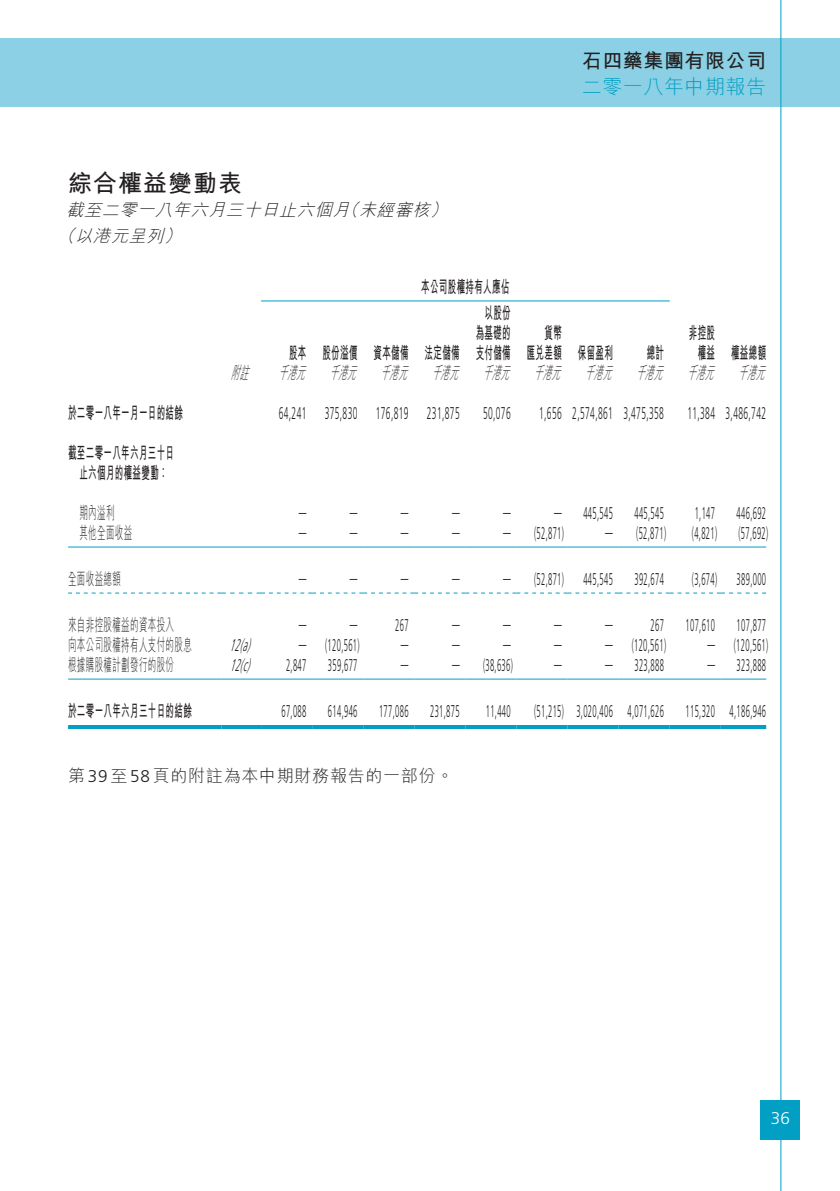
<style>
.page{position:relative;width:840px;height:1191px;background:#fff}
.page>*{position:absolute;margin:0;border:0;box-sizing:border-box;transform-origin:0 0}
.t1{font:24px "M Hei HK Bold E Ten B5 H";letter-spacing:.04em;color:#231f20}
.t2{font:20px "M Hei HK Bold E Ten B5 H";letter-spacing:.025em;color:#231f20}
.t3{font:20px "M Hei HK Light E Ten B5 H";letter-spacing:.025em;color:#009fc3}
.t4{font:300 17px "Frutiger LT Std";letter-spacing:.04em;color:#231f20;scale:.45 1}
.t5{font:17px/20px "M Hei HK Bold E Ten B5 H";letter-spacing:.04em;color:#231f20;text-align:center;scale:.5 1}
.t6{font:300 17px "Frutiger LT Std";letter-spacing:.04em;color:#231f20;scale:.5 1}
.t7{font:17px "M Hei HK Light E Ten B5 H";letter-spacing:.04em;color:#231f20;scale:.5 1}
.t8{font:italic 17px "M Hei HK Light E Ten B5 H";letter-spacing:.04em;color:#231f20;scale:.5 1}
.t9{font:italic 17px/26px "M Hei HK Light E Ten B5 H";letter-spacing:.04em;color:#231f20}
.t10{font:17px "M Hei HK Light E Ten B5 H";letter-spacing:.04em;color:#231f20}
.t11{font:italic 300 17px "Frutiger LT Std";color:#231f20;scale:.5 1}
.t12{font:300 17px "Frutiger LT Std";color:#fff}
.s1{font-family:"Frutiger LT Std";font-weight:300}
</style>
<div class="page">
<div style="left:0;top:39px;width:839px;height:68px;background:#8bd0e4"></div>
<hr style="left:780px;top:0;width:1px;height:1191px;background:#009fc3">
<div style="left:760px;top:1100px;width:39px;height:40px;background:#009fc3"></div>
<hr style="left:261px;top:300px;width:408px;height:1px;background:#009fc3">
<hr style="left:68px;top:546px;width:153px;height:1px;background:#009fc3">
<hr style="left:221px;top:546px;width:40px;height:1px;background:#009fc3">
<hr style="left:261px;top:546px;width:51px;height:1px;background:#009fc3">
<hr style="left:312px;top:546px;width:51px;height:1px;background:#009fc3">
<hr style="left:363px;top:546px;width:51px;height:1px;background:#009fc3">
<hr style="left:414px;top:546px;width:51px;height:1px;background:#009fc3">
<hr style="left:465px;top:546px;width:51px;height:1px;background:#009fc3">
<hr style="left:516px;top:546px;width:51px;height:1px;background:#009fc3">
<hr style="left:567px;top:546px;width:51px;height:1px;background:#009fc3">
<hr style="left:618px;top:546px;width:51px;height:1px;background:#009fc3">
<hr style="left:669px;top:546px;width:51px;height:1px;background:#009fc3">
<hr style="left:720px;top:546px;width:45px;height:1px;background:#009fc3">
<svg style="left:68px;top:592px;width:697px;height:1px"></svg>
<hr style="left:68px;top:678px;width:153px;height:1px;background:#009fc3">
<hr style="left:221px;top:678px;width:40px;height:1px;background:#009fc3">
<hr style="left:261px;top:678px;width:51px;height:1px;background:#009fc3">
<hr style="left:312px;top:678px;width:51px;height:1px;background:#009fc3">
<hr style="left:363px;top:678px;width:51px;height:1px;background:#009fc3">
<hr style="left:414px;top:678px;width:51px;height:1px;background:#009fc3">
<hr style="left:465px;top:678px;width:51px;height:1px;background:#009fc3">
<hr style="left:516px;top:678px;width:51px;height:1px;background:#009fc3">
<hr style="left:567px;top:678px;width:51px;height:1px;background:#009fc3">
<hr style="left:618px;top:678px;width:51px;height:1px;background:#009fc3">
<hr style="left:669px;top:678px;width:51px;height:1px;background:#009fc3">
<hr style="left:720px;top:678px;width:45px;height:1px;background:#009fc3">
<hr style="left:68px;top:725px;width:153px;height:4px;background:#009fc3">
<hr style="left:221px;top:725px;width:40px;height:4px;background:#009fc3">
<hr style="left:261px;top:725px;width:51px;height:4px;background:#009fc3">
<hr style="left:312px;top:725px;width:51px;height:4px;background:#009fc3">
<hr style="left:363px;top:725px;width:51px;height:4px;background:#009fc3">
<hr style="left:414px;top:725px;width:51px;height:4px;background:#009fc3">
<hr style="left:465px;top:725px;width:51px;height:4px;background:#009fc3">
<hr style="left:516px;top:725px;width:51px;height:4px;background:#009fc3">
<hr style="left:567px;top:725px;width:51px;height:4px;background:#009fc3">
<hr style="left:618px;top:725px;width:51px;height:4px;background:#009fc3">
<hr style="left:669px;top:725px;width:51px;height:4px;background:#009fc3">
<hr style="left:720px;top:725px;width:45px;height:4px;background:#009fc3">
<p class="t2" style="left:581px;top:53px;width:186px">石四藥集團有限公司</p>
<p class="t3" style="left:581px;top:79px;width:186px">二零一八年中期報告</p>
<h1 class="t1" style="left:68px;top:173px;width:176px">綜合權益變動表</h1>
<p class="t9" style="left:58px;top:198px;width:395px;text-indent:9px">截至二零一八年六月三十日止六個月（未經審核）（以港元呈列）</p>
<p class="t5" style="left:421px;top:279px;width:178px">本公司股權持有人應佔</p>
<p class="t5" style="left:289px;top:345px;width:342px">股本 股份溢價 資本儲備 法定儲備</p>
<p class="t5" style="left:475px;top:305px;width:72px">以股份為基礎的支付儲備</p>
<p class="t5" style="left:526px;top:325px;width:174px;text-align:left;text-indent:18px">貨幣<br>匯兌差額 保留盈利</p>
<p class="t5" style="left:646px;top:345px;width:36px">總計</p>
<p class="t5" style="left:697px;top:325px;width:138px;text-align:left;text-indent:-9px">非控股<br>權益 權益總額</p>
<p class="t8" style="left:231px;top:366px;width:36px">附註</p>
<p class="t8" style="left:278px;top:366px;width:982px">千港元 千港元 千港元 千港元 千港元 千港元 千港元 千港元 千港元 千港元</p>
<p class="t5" style="left:68px;top:405px;width:231px">於二零一八年一月一日的結餘</p>
<p class="t6" style="left:278px;top:406px;width:363px">64,241 375,830 176,819 231,875</p>
<p class="t6" style="left:482px;top:406px;width:57px">50,076</p>
<p class="t6" style="left:539px;top:406px;width:251px">1,656 2,574,861 3,475,358</p>
<p class="t6" style="left:687px;top:406px;width:159px">11,384 3,486,742</p>
<p class="t5" style="left:68px;top:445px;width:213px">截至二零一八年六月三十日止六個月的權益變動：</p>
<p class="t7" style="left:79px;top:506px;width:72px">期內溢利</p>
<p class="t4" style="left:298px;top:505px;width:19px">—</p>
<p class="t4" style="left:350px;top:505px;width:19px">—</p>
<p class="t4" style="left:401px;top:505px;width:19px">—</p>
<p class="t4" style="left:452px;top:505px;width:19px">—</p>
<p class="t4" style="left:503px;top:505px;width:18px">—</p>
<p class="t4" style="left:554px;top:506px;width:132px">— 445,545</p>
<p class="t4" style="left:634px;top:506px;width:67px">445,545</p>
<p class="t4" style="left:694px;top:506px;width:47px">1,147</p>
<p class="t4" style="left:736px;top:506px;width:67px">446,692</p>
<p class="t7" style="left:79px;top:526px;width:107px">其他全面收益</p>
<p class="t4" style="left:298px;top:525px;width:19px">—</p>
<p class="t4" style="left:350px;top:525px;width:19px">—</p>
<p class="t4" style="left:401px;top:525px;width:19px">—</p>
<p class="t4" style="left:452px;top:525px;width:19px">—</p>
<p class="t4" style="left:503px;top:526px;width:137px">— (52,871)</p>
<p class="t4" style="left:605px;top:526px;width:137px">— (52,871)</p>
<p class="t4" style="left:691px;top:526px;width:171px">(4,821) (57,692)</p>
<p class="t7" style="left:68px;top:572px;width:107px">全面收益總額</p>
<p class="t4" style="left:298px;top:571px;width:19px">—</p>
<p class="t4" style="left:350px;top:571px;width:19px">—</p>
<p class="t4" style="left:401px;top:571px;width:19px">—</p>
<p class="t4" style="left:452px;top:571px;width:19px">—</p>
<p class="t4" style="left:503px;top:572px;width:245px">— (52,871) 445,545</p>
<p class="t4" style="left:634px;top:572px;width:67px">392,674</p>
<p class="t4" style="left:691px;top:572px;width:166px">(3,674) 389,000</p>
<p class="t7" style="left:68px;top:618px;width:213px">來自非控股權益的資本投入</p>
<p class="t4" style="left:298px;top:617px;width:19px">—</p>
<p class="t4" style="left:350px;top:618px;width:132px">— 267</p>
<p class="t4" style="left:452px;top:617px;width:18px">—</p>
<p class="t4" style="left:503px;top:617px;width:19px">—</p>
<p class="t4" style="left:554px;top:617px;width:19px">—</p>
<p class="t4" style="left:605px;top:618px;width:132px">— 267</p>
<p class="t4" style="left:685px;top:618px;width:67px">107,610</p>
<p class="t4" style="left:736px;top:618px;width:67px">107,877</p>
<p class="t7" style="left:68px;top:638px;width:249px">向本公司股權持有人支付的股息</p>
<p class="t11" style="left:229px;top:638px;width:50px">12(a)</p>
<p class="t4" style="left:298px;top:638px;width:137px">— (120,561)</p>
<p class="t4" style="left:401px;top:637px;width:19px">—</p>
<p class="t4" style="left:452px;top:637px;width:18px">—</p>
<p class="t4" style="left:503px;top:637px;width:18px">—</p>
<p class="t4" style="left:554px;top:637px;width:19px">—</p>
<p class="t4" style="left:605px;top:638px;width:137px">— (120,561)</p>
<p class="t4" style="left:707px;top:638px;width:137px">— (120,561)</p>
<p class="t7" style="left:68px;top:658px;width:213px">根據購股權計劃發行的股份</p>
<p class="t11" style="left:230px;top:658px;width:49px">12(c)</p>
<p class="t4" style="left:286px;top:658px;width:47px">2,847</p>
<p class="t4" style="left:328px;top:658px;width:67px">359,677</p>
<p class="t4" style="left:401px;top:657px;width:18px">—</p>
<p class="t4" style="left:452px;top:658px;width:137px">— (38,636)</p>
<p class="t4" style="left:554px;top:657px;width:19px">—</p>
<p class="t4" style="left:605px;top:658px;width:132px">— 323,888</p>
<p class="t4" style="left:707px;top:658px;width:132px">— 323,888</p>
<p class="t5" style="left:68px;top:703px;width:249px">於二零一八年六月三十日的結餘</p>
<p class="t4" style="left:281px;top:704px;width:57px">67,088</p>
<p class="t4" style="left:328px;top:704px;width:67px">614,946</p>
<p class="t4" style="left:379px;top:704px;width:67px">177,086</p>
<p class="t4" style="left:430px;top:704px;width:67px">231,875</p>
<p class="t4" style="left:485px;top:704px;width:57px">11,440</p>
<p class="t4" style="left:534px;top:704px;width:290px">(51,215) 3,020,406 4,071,626</p>
<p class="t4" style="left:685px;top:704px;width:181px">115,320 4,186,946</p>
<p class="t10" style="left:68px;top:769px;width:386px">第 <span class="s1">39</span> 至 <span class="s1">58</span> 頁的附註為本中期財務報告的一部份。</p>
<p class="t12" style="left:770px;top:1111px;width:21px">36</p>
</div>
